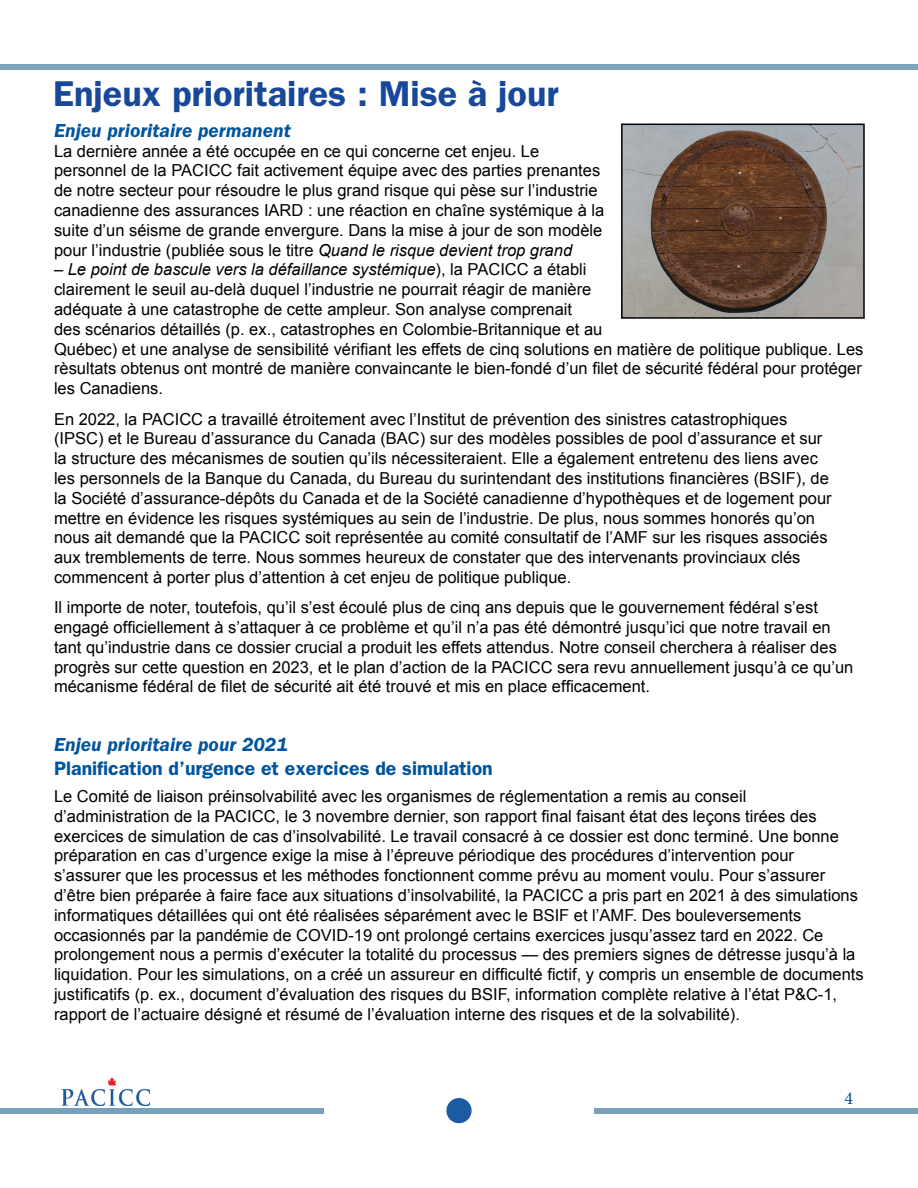
<style>
.page{position:relative;width:918px;height:1188px;background:#fff}
.page>*{position:absolute;margin:0;border:0;box-sizing:border-box;transform-origin:0 0}
.t1{font:600 36px "ITC Franklin Gothic Std";color:#174899}
.t2{font:italic 600 19.5px "ITC Franklin Gothic Std";color:#00549e}
.t3{font:600 19.5px "ITC Franklin Gothic Std";color:#00549e}
.t4{font:18px "Minion Pro";color:#00459e}
.t5{font:16.5px/19.8px "Arial";color:#000}
.s1{font-style:italic}
</style>
<div class="page">
<div style="left:595px;top:1108px;width:323px;height:6px;background:#7aa1bc"></div>
<div style="left:0;top:1108px;width:323px;height:6px;background:#7aa1bc"></div>
<div style="left:0;top:64px;width:918px;height:5px;background:#7fa4be"></div>
<img style="left:624px;top:127px;width:238px;height:189px">
<div style="left:621px;top:124px;width:244px;height:195px;border:2px solid #000"></div>
<img style="left:62px;top:1078px;width:88px;height:28px">
<div style="left:446px;top:1098px;width:26px;height:25px;background:#1c5ba2;border-radius:50%"></div>
<h1 class="t1" style="left:53px;top:73px;width:507px">Enjeux prioritaires : Mise à jour</h1>
<p class="t2" style="left:54px;top:119px;width:238px">Enjeu prioritaire permanent</p>
<p class="t5" style="left:54px;top:141px;width:552px">La dernière année a été occupée en ce qui concerne cet enjeu. Le personnel de la PACICC fait activement équipe avec des parties prenantes de notre secteur pour résoudre le plus grand risque qui pèse sur l’industrie canadienne des assurances IARD : une réaction en chaîne systémique à la suite d’un séisme de grande envergure. Dans la mise à jour de son modèle pour l’industrie (publiée sous le titre <span class="s1">Quand le risque devient trop grand</span></p>
<p class="t5" style="left:54px;top:260px;width:550px"><span class="s1">– Le point de bascule vers la défaillance systémique</span>), la PACICC a établi clairement le seuil au-delà duquel l’industrie ne pourrait réagir de manière adéquate à une catastrophe de cette ampleur. Son analyse comprenait des scénarios détaillés (p. ex., catastrophes en Colombie-Britannique et au</p>
<p class="t5" style="left:54px;top:339px;width:811px">Québec) et une analyse de sensibilité vérifiant les effets de cinq solutions en matière de politique publique. Les rèsultats obtenus ont montré de manière convaincante le bien-fondé d’un filet de sécurité fédéral pour protéger</p>
<p class="t5" style="left:54px;top:379px;width:111px">les Canadiens.</p>
<p class="t5" style="left:54px;top:409px;width:770px">En 2022, la PACICC a travaillé étroitement avec l’Institut de prévention des sinistres catastrophiques (IPSC) et le Bureau d’assurance du Canada (BAC) sur des modèles possibles de pool d’assurance et sur la structure des mécanismes de soutien qu’ils nécessiteraient. Elle a également entretenu des liens avec</p>
<p class="t5" style="left:54px;top:468px;width:776px">les personnels de la Banque du Canada, du Bureau du surintendant des institutions financières (BSIF), de</p>
<p class="t5" style="left:54px;top:488px;width:779px">la Société d’assurance-dépôts du Canada et de la Société canadienne d’hypothèques et de logement pour mettre en évidence les risques systémiques au sein de l’industrie. De plus, nous sommes honorés qu’on nous ait demandé que la PACICC soit représentée au comité consultatif de l’AMF sur les risques associés aux tremblements de terre. Nous sommes heureux de constater que des intervenants provinciaux clés commencent à porter plus d’attention à cet enjeu de politique publique.</p>
<p class="t5" style="left:54px;top:598px;width:765px">Il importe de noter, toutefois, qu’il s’est écoulé plus de cinq ans depuis que le gouvernement fédéral s’est</p>
<p class="t5" style="left:54px;top:618px;width:778px">engagé officiellement à s’attaquer à ce problème et qu’il n’a pas été démontré jusqu’ici que notre travail en</p>
<p class="t5" style="left:54px;top:637px;width:801px">tant qu’industrie dans ce dossier crucial a produit les effets attendus. Notre conseil cherchera à réaliser des progrès sur cette question en 2023, et le plan d’action de la PACICC sera revu annuellement jusqu’à ce qu’un</p>
<p class="t5" style="left:54px;top:677px;width:598px">mécanisme fédéral de filet de sécurité ait été trouvé et mis en place efficacement.</p>
<p class="t2" style="left:54px;top:734px;width:235px">Enjeu prioritaire pour 2021</p>
<p class="t3" style="left:54px;top:756px;width:440px">Planifcation d’urgence et exercices de simulation</p>
<p class="t5" style="left:54px;top:786px;width:694px">Le Comité de liaison préinsolvabilité avec les organismes de réglementation a remis au conseil</p>
<p class="t5" style="left:54px;top:806px;width:764px">d’administration de la PACICC, le 3 novembre dernier, son rapport final faisant état des leçons tirées des</p>
<p class="t5" style="left:54px;top:826px;width:806px">exercices de simulation de cas d’insolvabilité. Le travail consacré à ce dossier est donc terminé. Une bonne préparation en cas d’urgence exige la mise à l’épreuve périodique des procédures d’intervention pour s’assurer que les processus et les méthodes fonctionnent comme prévu au moment voulu. Pour s’assurer d’être bien préparée à faire face aux situations d’insolvabilité, la PACICC a pris part en 2021 à des simulations informatiques détaillées qui ont été réalisées séparément avec le BSIF et l’AMF. Des bouleversements</p>
<p class="t5" style="left:54px;top:925px;width:771px">occasionnés par la pandémie de COVID-19 ont prolongé certains exercices jusqu’assez tard en 2022. Ce</p>
<p class="t5" style="left:54px;top:945px;width:803px">prolongement nous a permis d’exécuter la totalité du processus — des premiers signes de détresse jusqu’à la</p>
<p class="t5" style="left:54px;top:965px;width:811px">liquidation. Pour les simulations, on a créé un assureur en difficulté fictif, y compris un ensemble de documents justificatifs (p. ex., document d’évaluation des risques du BSIF, information complète relative à l’état P&amp;C-1,</p>
<p class="t5" style="left:54px;top:1004px;width:687px">rapport de l’actuaire désigné et résumé de l’évaluation interne des risques et de la solvabilité).</p>
<p class="t4" style="left:844px;top:1086px;width:10px">4</p>
</div>
